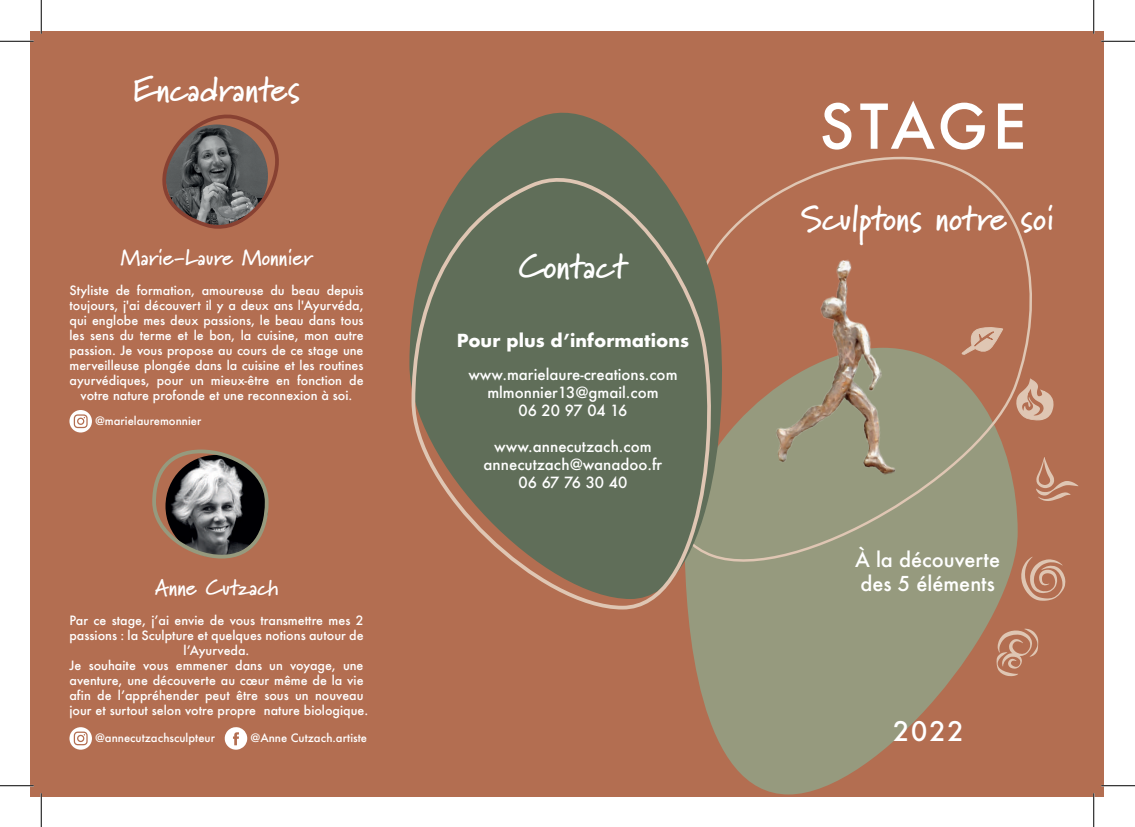
<style>
.page{position:relative;width:1135px;height:827px;background:#fff}
.page>*{position:absolute;margin:0;border:0;box-sizing:border-box;transform-origin:0 0}
.t1{font:500 60px "Futura";letter-spacing:.06em;color:#fff}
.t2{font:700 35px "Marydale";color:#fff}
.t3{font:500 26.25px "Futura";color:#fff}
.t4{font:700 22.5px "Marydale";color:#fff}
.t5{font:500 20px/24px "Futura";color:#fff}
.t6{font:700 17.5px "Futura";color:#fff}
.t7{font:500 15px/18px "Futura";color:#fff;text-align:center}
.t8{font:500 12.5px/15px "Futura";color:#fff;text-align:center}
.t9{font:500 11.25px "Futura";color:#fff}
</style>
<div class="page">
<div style="left:31px;top:31px;width:1073px;height:765px;background:#b36e51"></div>
<svg style="left:688px;top:585px;width:324px;height:209px;fill:#969a7e"></svg>
<svg style="left:734px;top:156px;width:298px;height:429px"></svg>
<img style="left:746px;top:257px;width:153px;height:235px">
<svg style="left:961px;top:325px;width:42px;height:30px"></svg>
<svg style="left:1021px;top:556px;width:44px;height:44px"></svg>
<svg style="left:1012px;top:378px;width:42px;height:43px"></svg>
<svg style="left:996px;top:628px;width:42px;height:48px"></svg>
<svg style="left:1036px;top:457px;width:42px;height:44px"></svg>
<svg style="left:409px;top:112px;width:325px;height:487px"></svg>
<svg style="left:410px;top:153px;width:310px;height:458px"></svg>
<svg style="left:162px;top:114px;width:117px;height:115px"></svg>
<svg style="left:69px;top:410px;width:23px;height:22px"></svg>
<svg style="left:152px;top:449px;width:117px;height:110px"></svg>
<svg style="left:224px;top:727px;width:23px;height:22px"></svg>
<svg style="left:69px;top:727px;width:23px;height:22px"></svg>
<hr style="left:0;top:40px;width:34px;height:2px;background:#fff">
<hr style="left:1101px;top:40px;width:34px;height:2px;background:#fff">
<hr style="left:40px;top:0;width:2px;height:34px;background:#fff">
<hr style="left:40px;top:793px;width:2px;height:34px;background:#fff">
<hr style="left:0;top:41px;width:34px;height:1px;background:#000">
<hr style="left:1101px;top:41px;width:34px;height:1px;background:#000">
<hr style="left:0;top:785px;width:34px;height:1px;background:#000">
<hr style="left:1101px;top:785px;width:34px;height:1px;background:#000">
<hr style="left:41px;top:0;width:1px;height:34px;background:#000">
<hr style="left:41px;top:793px;width:1px;height:34px;background:#000">
<hr style="left:1093px;top:0;width:1px;height:34px;background:#000">
<hr style="left:1093px;top:793px;width:1px;height:34px;background:#000">
<h2 class="t2" style="left:133px;top:68px;width:168px">Encadrantes</h2>
<h3 class="t4" style="left:121px;top:244px;width:193px">Marie-Laure Monnier</h3>
<p class="t8" style="left:69px;top:282px;width:296px">Styliste de formation, amoureuse du beau depuis toujours, j'ai découvert il y a deux ans l'Ayurvéda, qui englobe mes deux passions, le beau dans tous les sens du terme et le bon, la cuisine, mon autre passion. Je vous propose au cours de ce stage une merveilleuse plongée dans la cuisine et les routines ayurvédiques, pour un mieux-être en fonction de votre nature profonde et une reconnexion à soi.</p>
<p class="t9" style="left:95px;top:413px;width:108px">@marielauremonnier</p>
<h3 class="t4" style="left:155px;top:574px;width:125px">Anne Cutzach</h3>
<p class="t8" style="left:69px;top:612px;width:300px">Par ce stage, jʼai envie de vous transmettre mes 2 passions : la Sculpture et quelques notions autour de lʼAyurveda.<br>Je souhaite vous emmener dans un voyage, une aventure, une découverte au cœur même de la vie afin de lʼappréhender peut être sous un nouveau jour et surtout selon votre propre nature biologique.</p>
<p class="t9" style="left:95px;top:730px;width:121px">@annecutzachsculpteur</p>
<p class="t9" style="left:250px;top:730px;width:118px">@Anne Cutzach.artiste</p>
<h2 class="t2" style="left:519px;top:245px;width:109px">Contact</h2>
<h3 class="t6" style="left:457px;top:327px;width:234px">Pour plus d’informations</h3>
<p class="t7" style="left:468px;top:365px;width:211px">www.marielaure-creations.com mlmonnier13@gmail.com<br>06 20 97 04 16</p>
<p class="t7" style="left:484px;top:437px;width:180px">www.annecutzach.com annecutzach@wanadoo.fr<br>06 67 76 30 40</p>
<h1 class="t1" style="left:819px;top:85px;width:209px">STAGE</h1>
<h2 class="t2" style="left:800px;top:197px;width:256px">Sculptons notre soi</h2>
<h3 class="t5" style="left:855px;top:547px;width:147px">À la découverte des 5 éléments</h3>
<h3 class="t3" style="left:893px;top:713px;width:72px">2022</h3>
</div>
